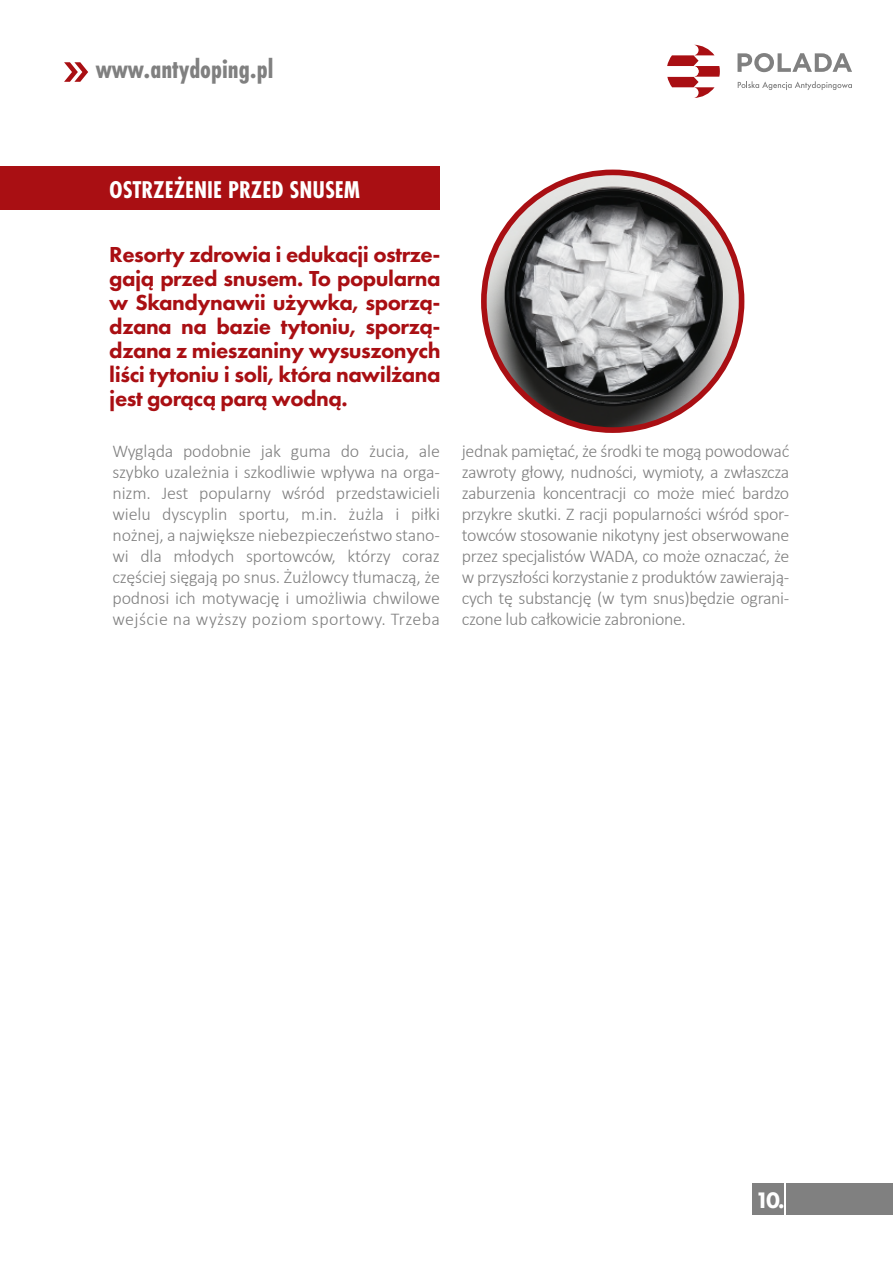
<style>
.page{position:relative;width:893px;height:1263px;background:#fff}
.page>*{position:absolute;margin:0;border:0;box-sizing:border-box;transform-origin:0 0}
.t1{font:700 27.75px "Futura PT Cond";color:#808080}
.t2{font:700 25.2px "Futura PT Cond";color:#fff}
.t3{font:800 23.25px "Futura PT";color:#fff}
.t4{font:800 22.5px/24px "Futura PT";letter-spacing:-.02em;color:#a90f13;text-align:justify}
.t5{font:300 18px/21px "Calibri";letter-spacing:-.02em;color:#808080;text-align:justify}
</style>
<div class="page">
<svg style="left:737px;top:53px;width:115px;height:19px"></svg>
<svg style="left:738px;top:81px;width:114px;height:9px"></svg>
<svg style="left:667px;top:45px;width:53px;height:53px"></svg>
<div style="left:787px;top:1183px;width:106px;height:32px;background:#808080"></div>
<div style="left:752px;top:1183px;width:31px;height:32px;background:#808080"></div>
<svg style="left:64px;top:62px;width:24px;height:20px"></svg>
<div style="left:0;top:166px;width:440px;height:44px;background:#a90f13"></div>
<div style="left:481px;top:170px;width:263px;height:263px;background:#a90f13;border-radius:50%"></div>
<img style="left:487px;top:175px;width:252px;height:252px;border-radius:126px">
<h1 class="t1" style="left:96px;top:53px;width:179px">www.antydoping.pl</h1>
<h2 class="t2" style="left:109px;top:175px;width:252px">OSTRZEŻENIE PRZED SNUSEM</h2>
<p class="t4" style="left:109px;top:242px;width:333px">Resorty zdrowia i edukacji ostrze&shy;gają przed snusem. To popularna w Skandynawii używka, sporzą&shy;dzana na bazie tytoniu, sporzą&shy;dzana z mieszaniny wysuszonych liści tytoniu i soli, która nawilżana jest gorącą parą wodną.</p>
<p class="t5" style="left:112px;top:441px;width:329px">Wygląda podobnie jak guma do żucia, ale szybko uzależnia i szkodliwie wpływa na orga&shy;nizm. Jest popularny wśród przedstawicieli wielu dyscyplin sportu, m.in. żużla i piłki nożnej, a największe niebezpieczeństwo stano&shy;wi dla młodych sportowców, którzy coraz częściej sięgają po snus. Żużlowcy tłumaczą, że podnosi ich motywację i umożliwia chwilowe wejście na wyższy poziom sportowy. Trzeba</p>
<p class="t5" style="left:462px;top:440px;width:329px">jednak pamiętać, że środki te mogą powodować zawroty głowy, nudności, wymioty, a zwłaszcza zaburzenia koncentracji co może mieć bardzo przykre skutki. Z racji popularności wśród spor&shy;towców stosowanie nikotyny jest obserwowane przez specjalistów WADA, co może oznaczać, że w przyszłości korzystanie z produktów zawierają&shy;cych tę substancję (w tym snus)będzie ograni&shy;czone lub całkowicie zabronione.</p>
<p class="t3" style="left:755px;top:1186px;width:31px">10.</p>
</div>
